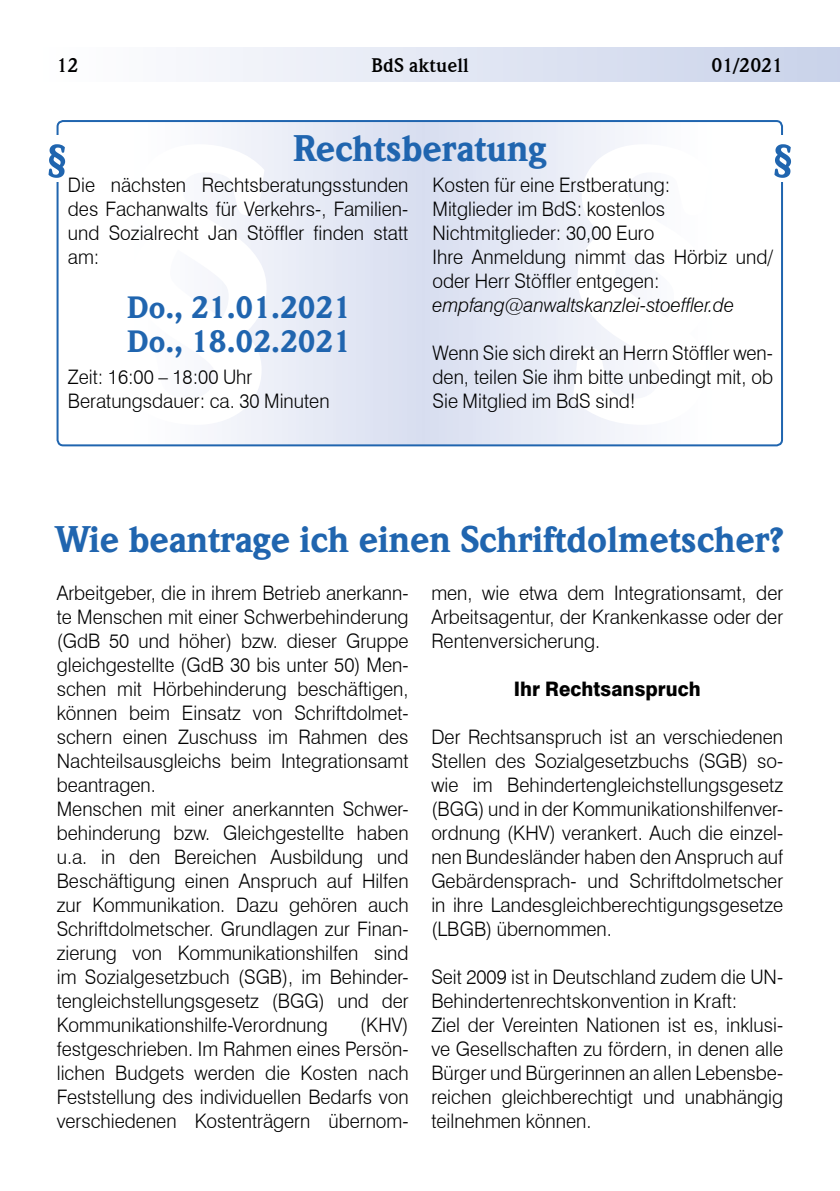
<style>
.page{position:relative;width:840px;height:1191px;background:#fff}
.page>*{position:absolute;margin:0;border:0;box-sizing:border-box;transform-origin:0 0}
.t1{font:900 36px "Weidemann Std";color:#2065af}
.t2{font:900 30px/34px "Weidemann Std";color:#2065af}
.t3{font:300 20px/24px "Swiss 721 BT";color:#000;text-align:justify;scale:.95 1}
.t4{font:italic 300 20px "Swiss 721 BT";color:#000;scale:.95 1}
.t5{font:700 20px "Weidemann IT Cby BT";color:#000}
.t6{font:800 20px "Swiss 721 BT";color:#000;scale:.95 1}
</style>
<div class="page">
<div style="left:0;top:47px;width:839px;height:34px;background:linear-gradient(to right,#fff,#c9d2ea)"></div>
<hr style="left:839px;top:47px;width:1px;height:34px;background:#c9d2ea">
<svg style="left:57px;top:121px;width:724px;height:324px"></svg>
<div style="left:56px;top:120px;width:726px;height:326px;border:2px solid #2065af;border-radius:6px"></div>
<svg style="left:572px;top:144px;width:139px;height:281px"></svg>
<svg style="left:128px;top:144px;width:138px;height:281px"></svg>
<div style="left:51px;top:135px;width:13px;height:47px;background:#fff"></div>
<div style="left:776px;top:135px;width:13px;height:47px;background:#fff"></div>
<svg style="left:48px;top:144px;width:17px;height:34px"></svg>
<svg style="left:774px;top:144px;width:16px;height:34px"></svg>
<p class="t5" style="left:57px;top:53px;width:22px">12</p>
<p class="t5" style="left:371px;top:53px;width:99px">BdS aktuell</p>
<p class="t5" style="left:711px;top:53px;width:73px">01/2021</p>
<h1 class="t1" style="left:293px;top:127px;width:255px">Rechtsberatung</h1>
<p class="t3" style="left:68px;top:173px;width:360px">Die nächsten Rechtsberatungsstunden des Fachanwalts für Verkehrs-, Familien&shy;und Sozialrecht Jan Stöffler finden statt am:</p>
<h2 class="t2" style="left:127px;top:291px;width:225px">Do., 21.01.2021<br>Do., 18.02.2021</h2>
<p class="t3" style="left:68px;top:365px;width:277px">Zeit: 16:00 – 18:00 Uhr<br>Beratungsdauer: ca. 30 Minuten</p>
<p class="t3" style="left:432px;top:173px;width:360px;text-align:left">Kosten für eine Erstberatung:<br>Mitglieder im BdS: kostenlos<br>Nichtmitglieder: 30,00 Euro<br>Ihre Anmeldung nimmt das Hörbiz und/ oder Herr Stöffler entgegen:</p>
<p class="t4" style="left:432px;top:293px;width:319px">empfang@anwaltskanzlei-stoeffler.de</p>
<p class="t3" style="left:432px;top:341px;width:360px">Wenn Sie sich direkt an Herrn Stöffler wen&shy;den, teilen Sie ihm bitte unbedingt mit, ob Sie Mitglied im BdS sind!</p>
<h1 class="t1" style="left:56px;top:518px;width:729px">Wie beantrage ich einen Schriftdolmetscher?</h1>
<p class="t3" style="left:57px;top:581px;width:371px;text-align:left">Arbeitgeber, die in ihrem Betrieb anerkann&shy;te Menschen mit einer Schwerbehinderung (GdB 50 und höher) bzw. dieser Gruppe gleichgestellte (GdB 30 bis unter 50) Men&shy;schen mit Hörbehinderung beschäftigen, können beim Einsatz von Schriftdolmet&shy;schern einen Zuschuss im Rahmen des Nachteilsausgleichs beim Integrationsamt beantragen.<br>Menschen mit einer anerkannten Schwer&shy;behinderung bzw. Gleichgestellte haben u.a. in den Bereichen Ausbildung und Beschäftigung einen Anspruch auf Hilfen zur Kommunikation. Dazu gehören auch Schriftdolmetscher. Grundlagen zur Finan&shy;zierung von Kommunikationshilfen sind im Sozialgesetzbuch (SGB), im Behinder&shy;tengleichstellungsgesetz (BGG) und der Kommunikationshilfe-Verordnung</p>
<p class="t3" style="left:431px;top:581px;width:372px">men, wie etwa dem Integrationsamt, der Arbeitsagentur, der Krankenkasse oder der Rentenversicherung.</p>
<p class="t6" style="left:513px;top:677px;width:198px">Ihr Rechtsanspruch</p>
<p class="t3" style="left:431px;top:725px;width:371px">Der Rechtsanspruch ist an verschiedenen Stellen des Sozialgesetzbuchs (SGB) so&shy;wie im Behindertengleichstellungsgesetz (BGG) und in der Kommunikationshilfenver&shy;ordnung (KHV) verankert. Auch die einzel&shy;nen Bundesländer haben den Anspruch auf Gebärdensprach- und Schriftdolmetscher in ihre Landesgleichberechtigungsgesetze (LBGB) übernommen.</p>
<p class="t3" style="left:431px;top:965px;width:372px;text-align:left">Seit 2009 ist in Deutschland zudem die UN-Behindertenrechtskonvention in Kraft:<br>Ziel der Vereinten Nationen ist es, inklusi&shy;ve Gesellschaften zu fördern, in denen alle Bürger und Bürgerinnen an allen Lebensbe&shy;reichen gleichberechtigt und unabhängig teilnehmen können.</p>
<p class="t3" style="left:57px;top:1013px;width:372px;text-indent:303px">(KHV) festgeschrieben. Im Rahmen eines Persön&shy;lichen Budgets werden die Kosten nach Feststellung des individuellen Bedarfs von verschiedenen Kostenträgern übernom-</p>
</div>
